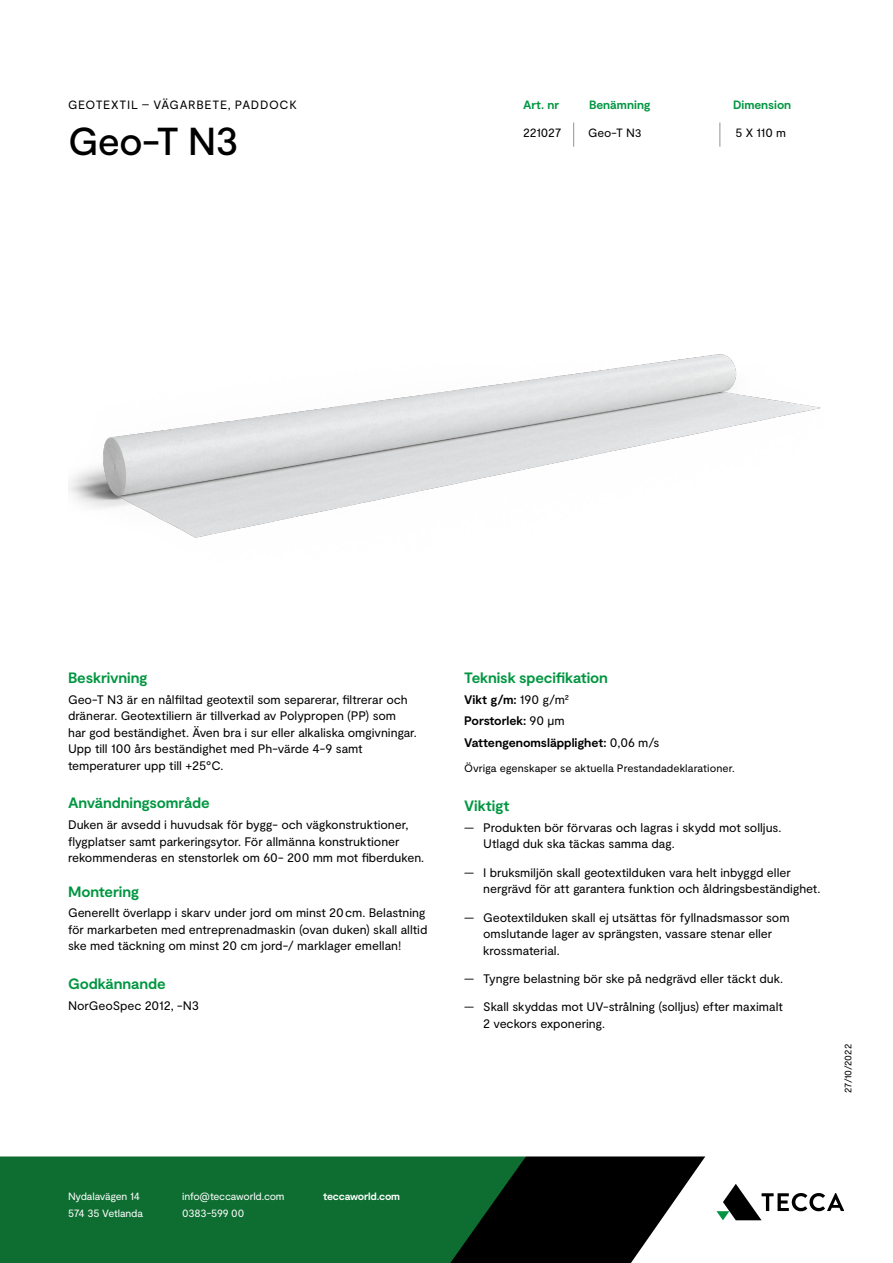
<style>
.page{position:relative;width:893px;height:1263px;background:#fff}
.page>*{position:absolute;margin:0;border:0;box-sizing:border-box;transform-origin:0 0}
.t1{font:500 39px "Moderat";color:#000}
.t2{font:700 15px "Moderat";letter-spacing:-.01em;color:#009641}
.t3{font:12.3px/16.5px "Moderat";letter-spacing:-.005em;color:#000}
.t4{font:700 12.3px/21.6px "Moderat";letter-spacing:-.005em;color:#000}
.t5{font:12px "Moderat";letter-spacing:.05em;color:#000}
.t6{font:700 12px "Moderat";letter-spacing:-.005em;color:#009641}
.t7{font:10.8px "Moderat";letter-spacing:.005em;color:#000}
.t8{font:10.5px/16.5px "Moderat";letter-spacing:-.02em;color:#fff}
.t9{font:700 10.5px "Moderat";letter-spacing:-.02em;color:#fff}
.t10{font:9.3px "Moderat";letter-spacing:-.005em;color:#000}
.s1{font-weight:400}
</style>
<div class="page">
<img style="left:68px;top:354px;width:753px;height:184px">
<div style="left:0;top:1156px;width:450px;height:107px;background:#0e6d31"></div>
<svg style="left:450px;top:1156px;width:255px;height:107px;background:#27352c"></svg>
<svg style="left:716px;top:1184px;width:128px;height:36px"></svg>
<svg style="left:573px;top:122px;width:1px;height:25px"></svg>
<svg style="left:720px;top:122px;width:1px;height:25px"></svg>
<p class="t5" style="left:68px;top:97px;width:230px">GEOTEXTIL – VÄGARBETE, PADDOCK</p>
<h1 class="t1" style="left:68px;top:119px;width:172px">Geo-T N3</h1>
<p class="t6" style="left:523px;top:98px;width:38px">Art. nr</p>
<p class="t6" style="left:589px;top:98px;width:63px">Benämning</p>
<p class="t6" style="left:733px;top:98px;width:60px">Dimension</p>
<p class="t5" style="left:523px;top:125px;width:40px">221027</p>
<p class="t5" style="left:588px;top:125px;width:55px">Geo-T N3</p>
<p class="t5" style="left:736px;top:125px;width:52px">5 X 110 m</p>
<p class="t2" style="left:68px;top:669px;width:81px">Beskrivning</p>
<p class="t3" style="left:68px;top:691px;width:350px">Geo-T N3 är en nålfiltad geotextil som separerar, filtrerar och dränerar. Geotextiliern är tillverkad av Polypropen (PP) som har god beständighet. Även bra i sur eller alkaliska omgivningar.<br>Upp till 100 års beständighet med Ph-värde 4-9 samt temperaturer upp till +25°C.</p>
<p class="t2" style="left:68px;top:794px;width:143px">Användningsområde</p>
<p class="t3" style="left:68px;top:817px;width:358px">Duken är avsedd i huvudsak för bygg- och vägkonstruktioner, flygplatser samt parkeringsytor. För allmänna konstruktioner rekommenderas en stenstorlek om 60- 200 mm mot fiberduken.</p>
<p class="t2" style="left:68px;top:883px;width:73px">Montering</p>
<p class="t3" style="left:68px;top:905px;width:361px">Generellt överlapp i skarv under jord om minst 20cm. Belastning för markarbeten med entreprenadmaskin (ovan duken) skall alltid ske med täckning om minst 20 cm jord-/ marklager emellan!</p>
<p class="t2" style="left:68px;top:975px;width:99px">Godkännande</p>
<p class="t3" style="left:68px;top:998px;width:133px">NorGeoSpec 2012, -N3</p>
<p class="t2" style="left:464px;top:669px;width:145px">Teknisk specifikation</p>
<p class="t4" style="left:464px;top:689px;width:197px">Vikt g/m: <span class="s1">190 g/m²<br></span>Porstorlek: <span class="s1">90 µm<br></span>Vattengenomsläpplighet: <span class="s1">0,06 m/s</span></p>
<p class="t7" style="left:464px;top:762px;width:272px">Övriga egenskaper se aktuella Prestandadeklarationer.</p>
<p class="t2" style="left:464px;top:797px;width:47px">Viktigt</p>
<p class="t3" style="left:483px;top:820px;width:300px;text-indent:-19px">— Produkten bör förvaras och lagras i skydd mot solljus.<br>Utlagd duk ska täckas samma dag.</p>
<p class="t3" style="left:483px;top:864px;width:339px;text-indent:-19px">— I bruksmiljön skall geotextilduken vara helt inbyggd eller nergrävd för att garantera funktion och åldringsbeständighet.</p>
<p class="t3" style="left:483px;top:909px;width:308px;text-indent:-19px">— Geotextilduken skall ej utsättas för fyllnadsmassor som omslutande lager av sprängsten, vassare stenar eller krossmaterial.</p>
<p class="t3" style="left:464px;top:971px;width:320px">— Tyngre belastning bör ske på nedgrävd eller täckt duk.</p>
<p class="t3" style="left:483px;top:999px;width:301px;text-indent:-19px">— Skall skyddas mot UV-strålning (solljus) efter maximalt<br>2 veckors exponering.</p>
<p class="t10" style="left:843px;top:1093px;width:50px;rotate:-90deg">27/10/2022</p>
<p class="t8" style="left:68px;top:1188px;width:76px">Nydalavägen 14<br>574 35 Vetlanda</p>
<p class="t8" style="left:182px;top:1188px;width:104px">info@teccaworld.com<br>0383-599 00</p>
<p class="t9" style="left:323px;top:1190px;width:78px">teccaworld.com</p>
</div>
